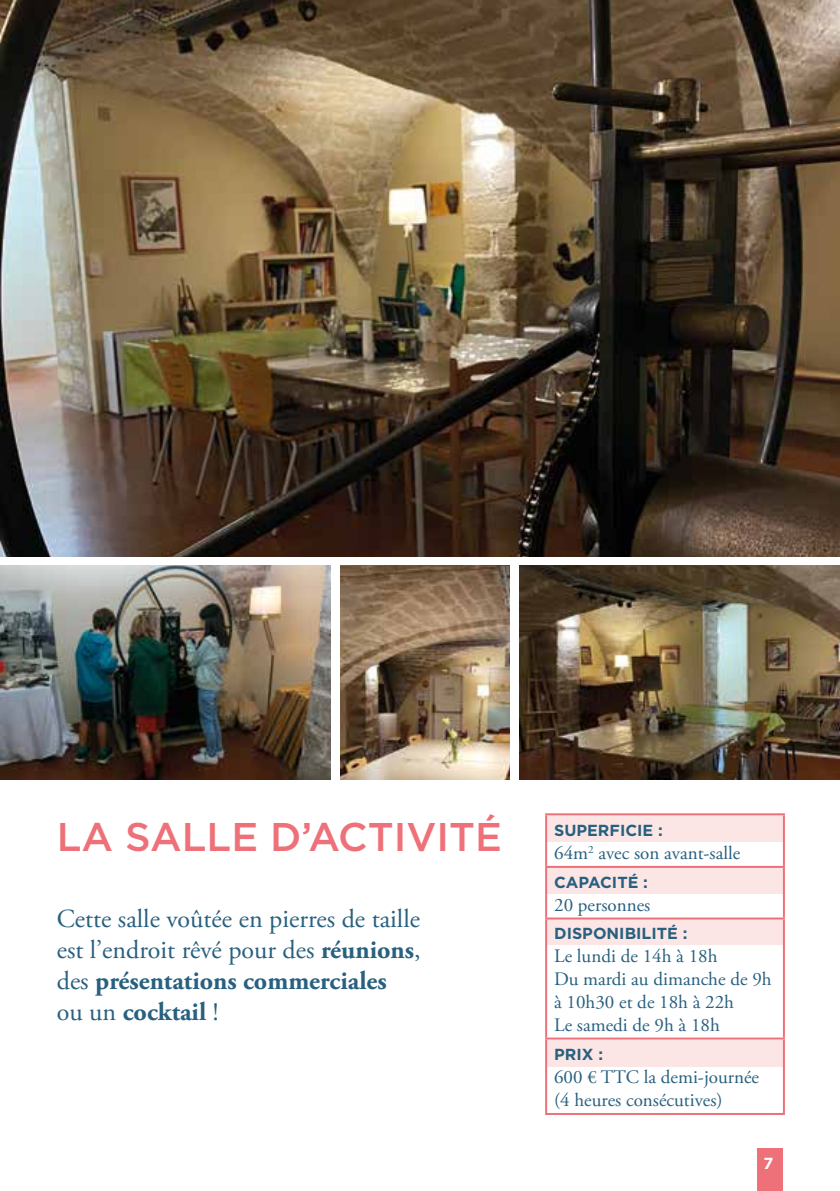
<style>
.page{position:relative;width:840px;height:1191px;background:#fff}
.page>*{position:absolute;margin:0;border:0;box-sizing:border-box;transform-origin:0 0}
.t1{font:500 40px "Gotham";color:#ee7179}
.t2{font:26px/31.2px "Adobe Garamond Pro";color:#28607f}
.t3{font:19px/22.8px "Adobe Garamond Pro";color:#28607f}
.t4{font:700 16px "Gotham";color:#28607f}
.t5{font:700 16px "Gotham";color:#fff}
.s1{font-weight:700}
</style>
<div class="page">
<div style="left:546px;top:815px;width:236px;height:26px;background:#fce6e5"></div>
<div style="left:546px;top:867px;width:236px;height:26px;background:#fce6e5"></div>
<div style="left:546px;top:918px;width:236px;height:27px;background:#fce6e5"></div>
<div style="left:546px;top:1040px;width:236px;height:26px;background:#fce6e5"></div>
<img style="left:0;top:0;width:839px;height:556px">
<img style="left:0;top:565px;width:330px;height:215px">
<img style="left:340px;top:565px;width:169px;height:215px">
<img style="left:519px;top:565px;width:320px;height:215px">
<div style="left:756px;top:1148px;width:26px;height:43px;background:#ee7179"></div>
<hr style="left:545px;top:813px;width:239px;height:2px;background:#ee7179">
<hr style="left:545px;top:815px;width:2px;height:51px;background:#ee7179">
<hr style="left:782px;top:815px;width:2px;height:51px;background:#ee7179">
<hr style="left:545px;top:866px;width:239px;height:2px;background:#ee7179">
<hr style="left:545px;top:868px;width:2px;height:49px;background:#ee7179">
<hr style="left:782px;top:868px;width:2px;height:49px;background:#ee7179">
<hr style="left:545px;top:917px;width:239px;height:2px;background:#ee7179">
<hr style="left:545px;top:919px;width:2px;height:118px;background:#ee7179">
<hr style="left:782px;top:919px;width:2px;height:118px;background:#ee7179">
<hr style="left:545px;top:1037px;width:239px;height:2px;background:#ee7179">
<hr style="left:545px;top:1039px;width:2px;height:74px;background:#ee7179">
<hr style="left:782px;top:1039px;width:2px;height:74px;background:#ee7179">
<hr style="left:545px;top:1113px;width:239px;height:2px;background:#ee7179">
<h1 class="t1" style="left:57px;top:814px;width:446px">LA SALLE D’ACTIVITÉ</h1>
<p class="t4" style="left:554px;top:820px;width:110px">SUPERFICIE :</p>
<p class="t3" style="left:554px;top:842px;width:188px">64m<sup>2</sup> avec son avant-salle</p>
<p class="t4" style="left:554px;top:871px;width:95px">CAPACITÉ :</p>
<p class="t3" style="left:554px;top:893px;width:98px">20 personnes</p>
<p class="t4" style="left:554px;top:923px;width:135px">DISPONIBILITÉ :</p>
<p class="t3" style="left:554px;top:945px;width:219px">Le lundi de 14h à 18h<br>Du mardi au dimanche de 9h à 10h30 et de 18h à 22h<br>Le samedi de 9h à 18h</p>
<p class="t4" style="left:554px;top:1044px;width:50px">PRIX :</p>
<p class="t3" style="left:554px;top:1066px;width:206px">600 € TTC la demi‑journée (4 heures consécutives)</p>
<h2 class="t2" style="left:57px;top:903px;width:365px">Cette salle voûtée en pierres de taille est l’endroit rêvé pour des <span class="s1">réunions</span>, des <span class="s1">présentations commerciales<br></span>ou un <span class="s1">cocktail</span> !</h2>
<p class="t5" style="left:763px;top:1152px;width:11px">7</p>
</div>
